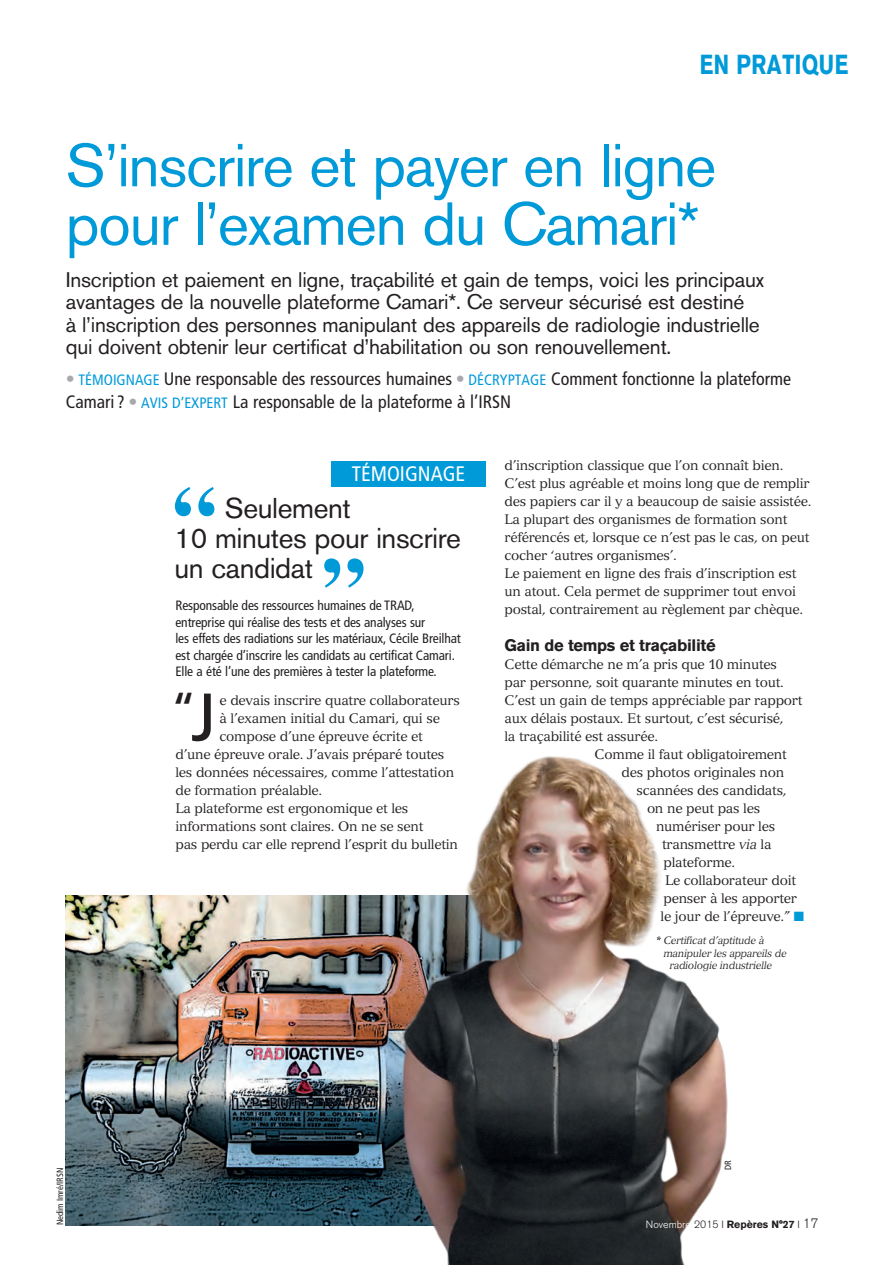
<style>
.page{position:relative;width:894px;height:1265px;background:#fff}
.page>*{position:absolute;margin:0;border:0;box-sizing:border-box;transform-origin:0 0}
.t1{font:700 87px "Times";color:#009ad9}
.t2{font:60px/58.5px "Akzidenz Grotesk BE";letter-spacing:-.02em;color:#009ad9}
.t3{font:44.85px "Frutiger";color:#231f20}
.t4{font:28.5px/30px "Akzidenz Grotesk BE";letter-spacing:-.015em;color:#231f20}
.t5{font:700 27.3px "Akzidenz Grotesk BE";letter-spacing:.025em;color:#009ad9;scale:.77 1}
.t6{font:21px/22.5px "Akzidenz Grotesk BE";letter-spacing:-.01em;color:#231f20}
.Normal_e{font:condensed 21px "Frutiger";color:#fff}
.t7{font:condensed 18px/22.5px "Frutiger";color:#231f20}
.t8{font:700 16.5px "Akzidenz Grotesk BE";letter-spacing:-.02em;color:#231f20}
.t9{font:13.5px/18px "Versailles";letter-spacing:-.02em;color:#231f20}
.t10{font:condensed 13.5px/16.5px "Frutiger";letter-spacing:-.01em;color:#231f20}
.t11{font:italic 10.5px "Versailles";letter-spacing:-.02em;color:#231f20}
.t12{font:700 10.5px "Akzidenz Grotesk BE";color:#231f20}
.Normal_e-2{font:condensed 9px "Frutiger";color:#231f20}
.s1{color:#a8a9ad}
.s2{font-size:15px;color:#009ad9}
.s3{font-size:67.2px}
.s4{font-style:italic}
.s5{color:#009ad9}
.s6{font-weight:700}
.s7{font-weight:300;color:#fff}
.s8{font-weight:300}
.s9{font-weight:300;font-size:13.5px}
</style>
<div class="page">
<img style="left:66px;top:895px;width:304px;height:330px">
<div style="left:331px;top:461px;width:155px;height:26px;background:#009ad9"></div>
<img style="left:370px;top:756px;width:358px;height:509px">
<p class="t5" style="left:700px;top:49px;width:194px">EN PRATIQUE</p>
<p class="t2" style="left:66px;top:136px;width:652px">S’inscrire et payer en ligne pour l’examen du Camari*</p>
<p class="t6" style="left:66px;top:268px;width:700px">Inscription et paiement en ligne, traçabilité et gain de temps, voici les principaux avantages de la nouvelle plateforme Camari*. Ce serveur sécurisé est destiné<br>à l’inscription des personnes manipulant des appareils de radiologie industrielle qui doivent obtenir leur certificat d’habilitation ou son renouvellement.</p>
<p class="t7" style="left:66px;top:368px;width:727px"><span class="s1">•</span> <span class="s2">TÉMOIGNAGE</span> Une responsable des ressources humaines <span class="s1">•</span> <span class="s2">DÉCRYPTAGE</span> Comment fonctionne la plateforme<br>Camari ? <span class="s1">•</span> <span class="s2">AVIS D’EXPERT</span> La responsable de la plateforme à l’IRSN</p>
<p class="Normal_e-2" style="left:55px;top:1225px;width:59px;rotate:-90deg">Nedim Imré/IRSN</p>
<p class="Normal_e" style="left:352px;top:461px;width:115px">TÉMOIGNAGE</p>
<p class="t4" style="left:175px;top:493px;width:288px;text-indent:50px">Seulement<br>10 minutes pour inscrire un candidat</p>
<p class="t10" style="left:175px;top:597px;width:287px">Responsable des ressources humaines de TRAD, entreprise qui réalise des tests et des analyses sur<br>les effets des radiations sur les matériaux, Cécile Breilhat est chargée d’inscrire les candidats au certificat Camari.<br>Elle a été l’une des premières à tester la plateforme.</p>
<p class="t1" style="left:172px;top:434px;width:45px">“</p>
<p class="t1" style="left:322px;top:506px;width:45px">”</p>
<p class="t3" style="left:171px;top:682px;width:47px">“<span class="s3">J</span></p>
<p class="t9" style="left:219px;top:690px;width:242px">e devais inscrire quatre collaborateurs</p>
<p class="t9" style="left:219px;top:708px;width:222px">à l’examen initial du Camari, qui se</p>
<p class="t9" style="left:219px;top:726px;width:205px">compose d’une épreuve écrite et</p>
<p class="t9" style="left:175px;top:744px;width:270px">d’une épreuve orale. J’avais préparé toutes</p>
<p class="t9" style="left:175px;top:762px;width:280px">les données nécessaires, comme l’attestation</p>
<p class="t9" style="left:175px;top:780px;width:148px">de formation préalable.</p>
<p class="t9" style="left:175px;top:798px;width:284px">La plateforme est ergonomique et les informations sont claires. On ne se sent<br>pas perdu car elle reprend l’esprit du bulletin</p>
<p class="t9" style="left:504px;top:456px;width:308px">d’inscription classique que l’on connaît bien.<br>C’est plus agréable et moins long que de remplir des papiers car il y a beaucoup de saisie assistée.<br>La plupart des organismes de formation sont référencés et, lorsque ce n’est pas le cas, on peut cocher ‘autres organismes’.</p>
<p class="t9" style="left:504px;top:564px;width:300px">Le paiement en ligne des frais d’inscription est un atout. Cela permet de supprimer tout envoi postal, contrairement au règlement par chèque.</p>
<p class="t8" style="left:504px;top:635px;width:213px">Gain de temps et traçabilité</p>
<p class="t9" style="left:504px;top:654px;width:300px">Cette démarche ne m’a pris que 10 minutes<br>par personne, soit quarante minutes en tout.<br>C’est un gain de temps appréciable par rapport aux délais postaux. Et surtout, c’est sécurisé,<br>la traçabilité est assurée.</p>
<p class="t9" style="left:594px;top:744px;width:194px">Comme il faut obligatoirement</p>
<p class="t9" style="left:621px;top:762px;width:164px">des photos originales non</p>
<p class="t9" style="left:636px;top:780px;width:152px">scannées des candidats,</p>
<p class="t9" style="left:647px;top:798px;width:115px">on ne peut pas les</p>
<p class="t9" style="left:656px;top:816px;width:121px">numériser pour les</p>
<p class="t9" style="left:662px;top:834px;width:111px">transmettre <span class="s4">via</span> la</p>
<p class="t9" style="left:663px;top:852px;width:73px">plateforme.</p>
<p class="t9" style="left:665px;top:870px;width:133px">Le collaborateur doit</p>
<p class="t9" style="left:663px;top:888px;width:135px">penser à les apporter</p>
<p class="t9" style="left:660px;top:906px;width:145px">le jour de l’épreuve.” <span class="s5">■</span></p>
<p class="t11" style="left:656px;top:934px;width:110px"><span class="s6">*</span> Certificat d’aptitude à</p>
<p class="t11" style="left:663px;top:947px;width:125px">manipuler les appareils de</p>
<p class="t11" style="left:669px;top:959px;width:104px">radiologie industrielle</p>
<p class="Normal_e-2" style="left:723px;top:1170px;width:11px;rotate:-90deg">DR</p>
<p class="t12" style="left:646px;top:1218px;width:174px"><span class="s7">Novembre</span> <span class="s8">2015 I</span> Repères N°27 <span class="s8">I</span> <span class="s9">17</span></p>
</div>
